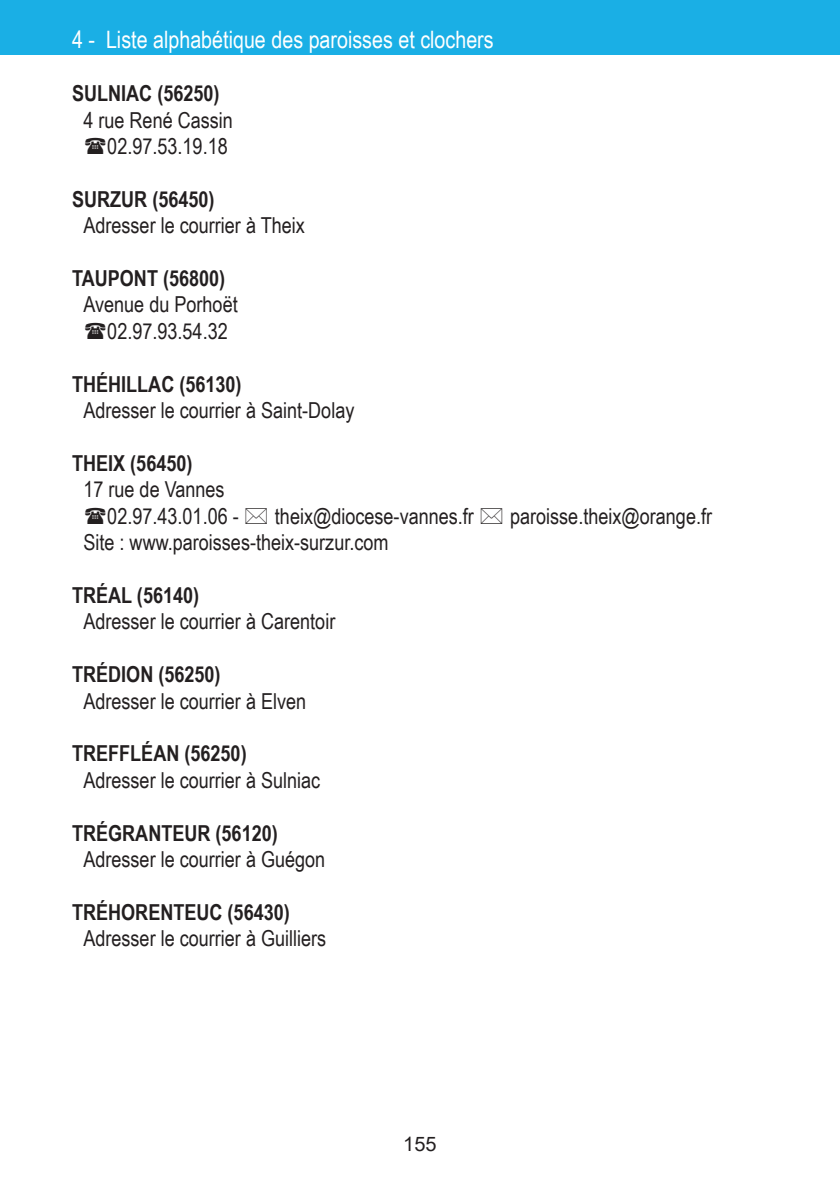
<style>
.page{position:relative;width:840px;height:1191px;background:#fff}
.page>*{position:absolute;margin:0;border:0;box-sizing:border-box;transform-origin:0 0}
.t1{font:24px "Arial Narrow";color:#fff}
.t2{font:22px/26.4px "Arial Narrow";color:#231f20}
.t3{font:700 22px "Arial Narrow";color:#231f20}
.t4{font:20px "Arial";color:#231f20}
</style>
<div class="page">
<div style="left:0;top:0;width:839px;height:55px;background:#1aafe5"></div>
<p class="t1" style="left:72px;top:22px;width:423px">4 - Liste alphabétique des paroisses et clochers</p>
<p class="t3" style="left:72px;top:77px;width:149px">SULNIAC (56250)</p>
<p class="t2" style="left:83px;top:106px;width:151px;text-align:right">4 rue René Cassin<br>02.97.53.19.18</p>
<p class="t3" style="left:72px;top:182px;width:144px">SURZUR (56450)</p>
<p class="t2" style="left:83px;top:211px;width:223px">Adresser le courrier à Theix</p>
<p class="t3" style="left:72px;top:261px;width:155px">TAUPONT (56800)</p>
<p class="t2" style="left:107px;top:290px;width:132px;text-indent:-24px">Avenue du Porhoët<br>02.97.93.54.32</p>
<p class="t3" style="left:72px;top:367px;width:171px">THÉHILLAC (56130)</p>
<p class="t2" style="left:83px;top:396px;width:272px">Adresser le courrier à Saint-Dolay</p>
<p class="t3" style="left:72px;top:446px;width:122px">THEIX (56450)</p>
<p class="t2" style="left:107px;top:475px;width:133px;text-indent:-24px">17 rue de Vannes<br>02.97.43.01.06 -</p>
<p class="t2" style="left:275px;top:502px;width:200px">theix@diocese-vannes.fr</p>
<p class="t2" style="left:510px;top:502px;width:203px">paroisse.theix@orange.fr</p>
<p class="t2" style="left:83px;top:528px;width:306px">Site : www.paroisses-theix-surzur.com</p>
<p class="t3" style="left:72px;top:578px;width:128px">TRÉAL (56140)</p>
<p class="t2" style="left:83px;top:607px;width:253px">Adresser le courrier à Carentoir</p>
<p class="t3" style="left:72px;top:657px;width:150px">TRÉDION (56250)</p>
<p class="t2" style="left:83px;top:686px;width:224px">Adresser le courrier à Elven</p>
<p class="t3" style="left:72px;top:737px;width:176px">TREFFLÉAN (56250)</p>
<p class="t2" style="left:83px;top:766px;width:238px">Adresser le courrier à Sulniac</p>
<p class="t3" style="left:72px;top:816px;width:207px">TRÉGRANTEUR (56120)</p>
<p class="t2" style="left:83px;top:845px;width:243px">Adresser le courrier à Guégon</p>
<p class="t3" style="left:72px;top:895px;width:219px">TRÉHORENTEUC (56430)</p>
<p class="t2" style="left:83px;top:924px;width:244px">Adresser le courrier à Guilliers</p>
<p class="t4" style="left:403px;top:1130px;width:35px">155</p>
</div>
